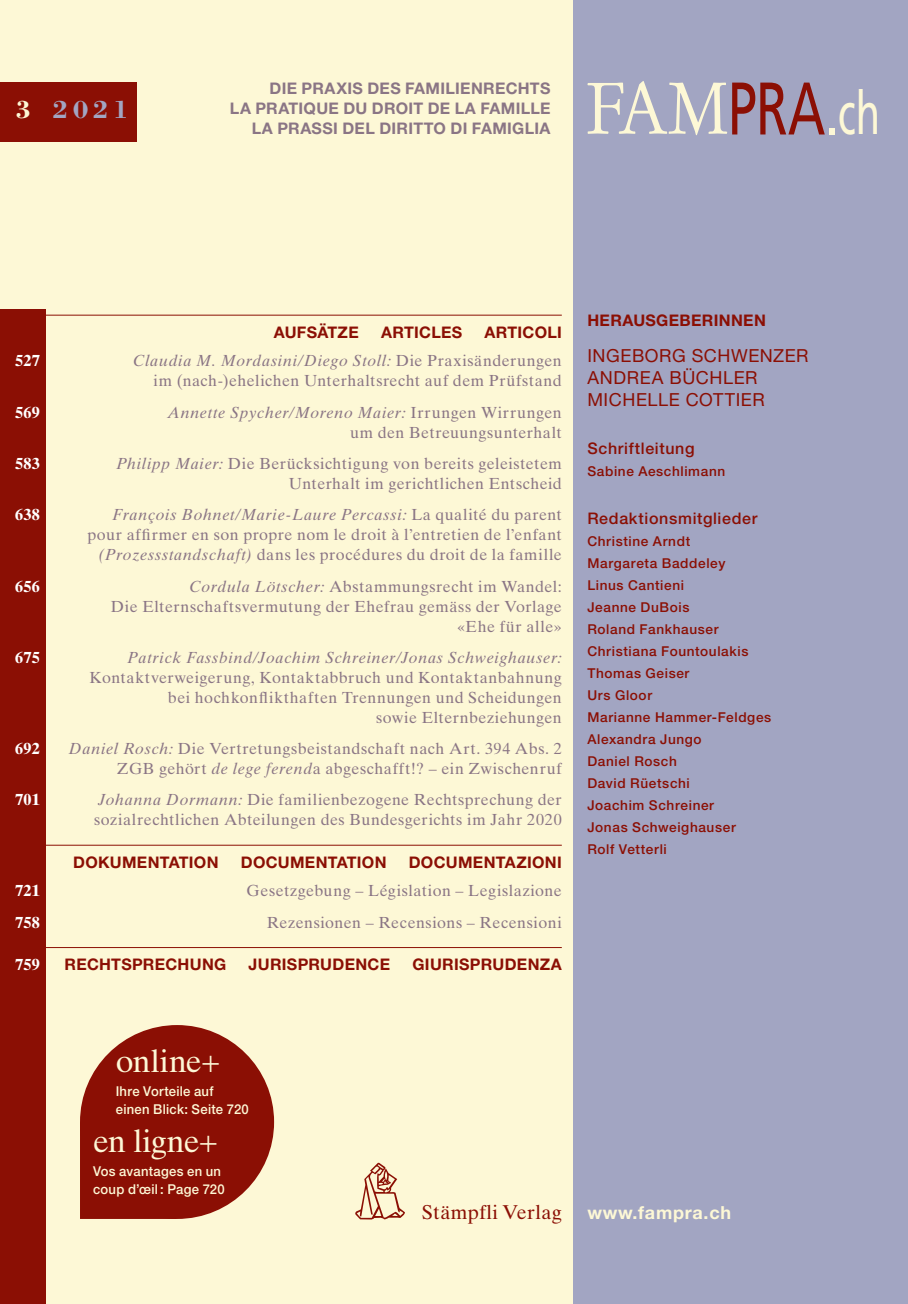
<style>
.page{position:relative;width:908px;height:1304px;background:#fff}
.page>*{position:absolute;margin:0;border:0;box-sizing:border-box;transform-origin:0 0}
.t1{font:72.6px "Stempel Garamond LT Std";color:#fdf8d6;scale:.91 1}
.t2{font:32px "Times Ten LT Std";letter-spacing:-.01em;color:#fdf8d6}
.t3{font:700 26px "Bodoni Std";color:#a2a5c2}
.t4{font:20px "Times Ten LT Std";letter-spacing:.02em;color:#8b0f04}
.t5{font:18px/22px "Helvetica Neue LT Std";letter-spacing:.03em;color:#8b0f04}
.t6{font:700 18px "Helvetica Neue LT Std";letter-spacing:.04em;color:#fdf8d6}
.t7{font:16px/20px "Times Ten LT Std";letter-spacing:.03em;color:#8a7585;text-align:right}
.t8{font:700 16px "Helvetica Neue LT Std";letter-spacing:.02em;color:#8b0f04}
.t9{font:700 16px/20.4px "Helvetica Neue LT Std";letter-spacing:.02em;color:#8a7585;text-align:right}
.t10{font:italic 16px "Times Ten LT Std";letter-spacing:.045em;color:#8a7585}
.t11{font:500 16px "Helvetica Neue LT Std";letter-spacing:.04em;color:#8b0f04}
.t12{font:700 16px "Times Ten LT Std";letter-spacing:.02em;color:#fff}
.t13{font:500 13.6px/22px "Helvetica Neue LT Std";letter-spacing:.045em;color:#8b0f04}
.t14{font:500 13.6px/18px "Helvetica Neue LT Std";letter-spacing:.02em;color:#fdf8d6;scale:.96 1}
.s1{color:#fdf8d6}
.s2{font-family:"Frutiger";font-size:74.4px;color:#8b0f04}
.s3{font-family:"Frutiger";font-size:55px}
.s4{font-family:"Frutiger";font-size:60px}
.s5{font-style:italic}
</style>
<div class="page">
<div style="left:0;top:0;width:575px;height:1304px;background:#fdf8d6"></div>
<div style="left:573px;top:0;width:334px;height:1304px;background:#a2a5c2"></div>
<div style="left:0;top:309px;width:45px;height:995px;background:#8b0f04"></div>
<svg style="left:355px;top:1163px;width:50px;height:56px"></svg>
<hr style="left:45px;top:315px;width:516px;height:1px;background:#8b0f04">
<hr style="left:45px;top:947px;width:516px;height:1px;background:#8b0f04">
<hr style="left:45px;top:845px;width:516px;height:1px;background:#8b0f04">
<div style="left:0;top:82px;width:136px;height:60px;background:#8b0f04"></div>
<div style="left:80px;top:1132px;width:87px;height:87px;background:#8b0f04"></div>
<div style="left:80px;top:1025px;width:194px;height:194px;background:#8b0f04;border-radius:50%"></div>
<h3 class="t3" style="left:16px;top:94px;width:114px"><span class="s1">3</span> 2021</h3>
<p class="t9" style="left:230px;top:77px;width:322px">DIE PRAXIS DES FAMILIENRECHTS<br>LA PRATIQUE DU DROIT DE LA FAMILLE<br>LA PRASSI DEL DIRITTO DI FAMIGLIA</p>
<h1 class="t1" style="left:585px;top:65px;width:325px">FAM<span class="s2">PRA</span><span class="s3">.</span><span class="s4">ch</span></h1>
<p class="t8" style="left:274px;top:322px;width:86px">AUFSÄTZE</p>
<p class="t8" style="left:381px;top:322px;width:83px">ARTICLES</p>
<p class="t8" style="left:484px;top:322px;width:79px">ARTICOLI</p>
<p class="t12" style="left:15px;top:351px;width:26px">527</p>
<p class="t7" style="left:133px;top:351px;width:430px"><span class="s5">Claudia M. Mordasini/Diego Stoll:</span> Die Praxisänderungen im (nach-)ehelichen Unterhaltsrecht auf dem Prüfstand</p>
<p class="t12" style="left:15px;top:402px;width:26px">569</p>
<p class="t7" style="left:167px;top:402px;width:396px"><span class="s5">Annette Spycher/Moreno Maier:</span> Irrungen Wirrungen um den Betreuungsunterhalt</p>
<p class="t12" style="left:15px;top:454px;width:26px">583</p>
<p class="t7" style="left:116px;top:453px;width:447px"><span class="s5">Philipp Maier:</span> Die Berücksichtigung von bereits geleistetem<br>Unterhalt im gerichtlichen Entscheid</p>
<p class="t12" style="left:15px;top:505px;width:26px">638</p>
<p class="t7" style="left:87px;top:505px;width:475px"><span class="s5">François Bohnet/Marie-Laure Percassi:</span> La qualité du parent pour affirmer en son propre nom le droit à l’entretien de l’enfant <span class="s5">(Prozessstandschaft)</span> dans les procédures du droit de la famille</p>
<p class="t12" style="left:15px;top:576px;width:26px">656</p>
<p class="t7" style="left:111px;top:576px;width:452px"><span class="s5">Cordula Lötscher:</span> Abstammungsrecht im Wandel:<br>Die Elternschaftsvermutung der Ehefrau gemäss der Vorlage «Ehe für alle»</p>
<p class="t12" style="left:15px;top:648px;width:26px">675</p>
<p class="t10" style="left:127px;top:648px;width:436px">Patrick Fassbind/Joachim Schreiner/Jonas Schweighauser:</p>
<p class="t7" style="left:89px;top:667px;width:473px">Kontaktverweigerung, Kontaktabbruch und Kontaktanbahnung bei hochkonflikthaften Trennungen und Scheidungen<br>sowie Elternbeziehungen</p>
<p class="t12" style="left:15px;top:739px;width:26px">692</p>
<p class="t7" style="left:69px;top:739px;width:494px"><span class="s5">Daniel Rosch:</span> Die Vertretungsbeistandschaft nach Art. 394 Abs. 2<br>ZGB gehört <span class="s5">de lege ferend</span>a abgeschafft!? – ein Zwischenruf</p>
<p class="t12" style="left:15px;top:790px;width:26px">701</p>
<p class="t7" style="left:94px;top:790px;width:469px;text-align:left"><span class="s5">Johanna Dormann:</span> Die familienbezogene Rechtsprechung der sozialrechtlichen Abteilungen des Bundesgerichts im Jahr 2020</p>
<p class="t8" style="left:73px;top:852px;width:147px">DOKUMENTATION</p>
<p class="t8" style="left:241px;top:852px;width:147px">DOCUMENTATION</p>
<p class="t8" style="left:408px;top:852px;width:154px">DOCUMENTAZIONI</p>
<p class="t12" style="left:15px;top:881px;width:26px">721</p>
<p class="t7" style="left:246px;top:881px;width:317px">Gesetzgebung – Législation – Legislazione</p>
<p class="t12" style="left:15px;top:912px;width:26px">758</p>
<p class="t7" style="left:266px;top:912px;width:296px">Rezensionen – Recensions – Recensioni</p>
<p class="t12" style="left:15px;top:955px;width:26px">759</p>
<p class="t8" style="left:65px;top:955px;width:163px">RECHTSPRECHUNG</p>
<p class="t8" style="left:248px;top:955px;width:143px">JURISPRUDENCE</p>
<p class="t8" style="left:412px;top:955px;width:151px">GIURISPRUDENZA</p>
<p class="t8" style="left:587px;top:310px;width:180px">HERAUSGEBERINNEN</p>
<p class="t5" style="left:587px;top:344px;width:223px">INGEBORG SCHWENZER<br>ANDREA BÜCHLER<br>MICHELLE COTTIER</p>
<p class="t11" style="left:587px;top:439px;width:109px">Schriftleitung</p>
<p class="t13" style="left:587px;top:460px;width:139px">Sabine Aeschlimann</p>
<p class="t11" style="left:587px;top:509px;width:171px">Redaktionsmitglieder</p>
<p class="t13" style="left:587px;top:530px;width:185px">Christine Arndt<br>Margareta Baddeley<br>Linus Cantieni<br>Jeanne DuBois<br>Roland Fankhauser<br>Christiana Fountoulakis<br>Thomas Geiser<br>Urs Gloor<br>Marianne Hammer-Feldges<br>Alexandra Jungo<br>Daniel Rosch<br>David Rüetschi<br>Joachim Schreiner<br>Jonas Schweighauser<br>Rolf Vetterli</p>
<h2 class="t2" style="left:116px;top:1042px;width:106px">online+</h2>
<p class="t14" style="left:116px;top:1082px;width:140px">Ihre Vorteile auf einen Blick: Seite 720</p>
<h2 class="t2" style="left:93px;top:1122px;width:127px">en ligne+</h2>
<p class="t14" style="left:93px;top:1162px;width:139px">Vos avantages en un coup d’œil : Page 720</p>
<p class="t4" style="left:421px;top:1200px;width:141px">Stämpfli Verlag</p>
<p class="t6" style="left:587px;top:1201px;width:145px">www.fampra.ch</p>
</div>
